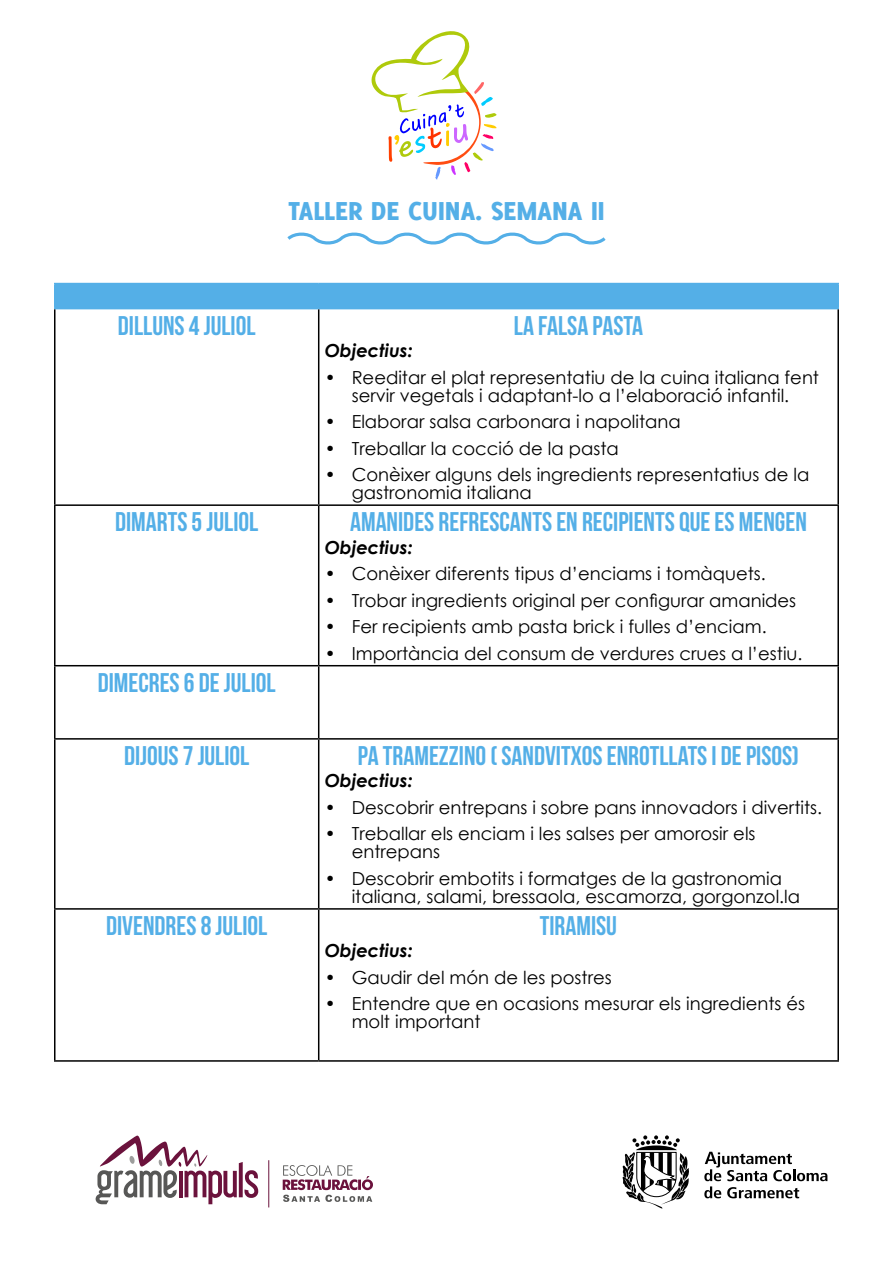
<style>
.page{position:relative;width:893px;height:1263px;background:#fff}
.page>*{position:absolute;margin:0;border:0;box-sizing:border-box;transform-origin:0 0}
.t1{font:800 28.5px "Delicious";color:#54afe7}
.t2{font:27px "Bebas Neue";color:#54afe7}
.t3{font:18px/18px "Century Gothic";color:#000}
.t4{font:italic 700 18px "Century Gothic";color:#000}
</style>
<div class="page">
<svg style="left:371px;top:31px;width:126px;height:149px"></svg>
<hr style="left:268px;top:1160px;width:1px;height:47px;background:#6b123c">
<svg style="left:283px;top:1165px;width:90px;height:37px"></svg>
<svg style="left:96px;top:1135px;width:162px;height:69px"></svg>
<svg style="left:704px;top:1152px;width:123px;height:46px"></svg>
<svg style="left:622px;top:1135px;width:67px;height:74px"></svg>
<svg style="left:287px;top:232px;width:319px;height:13px"></svg>
<hr style="left:54px;top:283px;width:265px;height:1px;background:#54afe7">
<hr style="left:54px;top:284px;width:2px;height:24px;background:#54afe7">
<hr style="left:319px;top:283px;width:520px;height:1px;background:#54afe7">
<div style="left:56px;top:284px;width:781px;height:24px;background:#54afe7"></div>
<hr style="left:837px;top:284px;width:2px;height:24px;background:#54afe7">
<hr style="left:54px;top:308px;width:265px;height:1px;background:#54afe7">
<hr style="left:319px;top:308px;width:520px;height:1px;background:#54afe7">
<hr style="left:54px;top:309px;width:2px;height:195px;background:#000">
<hr style="left:318px;top:309px;width:1px;height:195px;background:#000">
<hr style="left:837px;top:309px;width:2px;height:195px;background:#000">
<hr style="left:54px;top:504px;width:265px;height:2px;background:#000">
<hr style="left:54px;top:506px;width:2px;height:159px;background:#000">
<hr style="left:319px;top:504px;width:520px;height:2px;background:#000">
<hr style="left:318px;top:506px;width:1px;height:159px;background:#000">
<hr style="left:837px;top:506px;width:2px;height:159px;background:#000">
<hr style="left:54px;top:665px;width:265px;height:1px;background:#000">
<hr style="left:54px;top:666px;width:2px;height:72px;background:#000">
<hr style="left:319px;top:665px;width:520px;height:1px;background:#000">
<hr style="left:318px;top:666px;width:1px;height:72px;background:#000">
<hr style="left:837px;top:666px;width:2px;height:72px;background:#000">
<hr style="left:54px;top:738px;width:265px;height:2px;background:#000">
<hr style="left:54px;top:740px;width:2px;height:168px;background:#000">
<hr style="left:319px;top:738px;width:520px;height:2px;background:#000">
<hr style="left:318px;top:740px;width:1px;height:168px;background:#000">
<hr style="left:837px;top:740px;width:2px;height:168px;background:#000">
<hr style="left:54px;top:908px;width:265px;height:2px;background:#000">
<hr style="left:54px;top:910px;width:2px;height:150px;background:#000">
<hr style="left:319px;top:908px;width:520px;height:2px;background:#000">
<hr style="left:318px;top:910px;width:1px;height:150px;background:#000">
<hr style="left:837px;top:910px;width:2px;height:150px;background:#000">
<hr style="left:54px;top:1060px;width:265px;height:2px;background:#000">
<hr style="left:319px;top:1060px;width:520px;height:2px;background:#000">
<h1 class="t1" style="left:288px;top:194px;width:318px">TALLER DE CUINA. SEMANA II</h1>
<h2 class="t2" style="left:118px;top:311px;width:139px">DILLUNS 4 JULIOL</h2>
<h2 class="t2" style="left:514px;top:311px;width:131px">LA FALSA PASTA</h2>
<p class="t4" style="left:325px;top:337px;width:90px">Objectius:</p>
<p class="t3" style="left:325px;top:368px;width:496px;text-align:center">• Reeditar el plat representatiu de la cuina italiana fent servir vegetals i adaptant-lo a l’elaboració infantil.</p>
<p class="t3" style="left:325px;top:412px;width:358px">• Elaborar salsa carbonara i napolitana</p>
<p class="t3" style="left:325px;top:439px;width:296px">• Treballar la cocció de la pasta</p>
<p class="t3" style="left:352px;top:465px;width:459px;text-indent:-27px">• Conèixer alguns dels ingredients representatius de la gastronomia italiana</p>
<h2 class="t2" style="left:115px;top:507px;width:145px">DIMARTS 5 JULIOL</h2>
<h2 class="t2" style="left:350px;top:507px;width:458px">AMANIDES REFRESCANTS EN RECIPIENTS QUE ES MENGEN</h2>
<p class="t4" style="left:325px;top:533px;width:90px">Objectius:</p>
<p class="t3" style="left:325px;top:564px;width:443px">• Conèixer diferents tipus d’enciams i tomàquets.</p>
<p class="t3" style="left:325px;top:591px;width:473px">• Trobar ingredients original per configurar amanides</p>
<p class="t3" style="left:325px;top:617px;width:443px">• Fer recipients amb pasta brick i fulles d’enciam.</p>
<p class="t3" style="left:325px;top:644px;width:479px">• Importància del consum de verdures crues a l’estiu.</p>
<h2 class="t2" style="left:98px;top:668px;width:179px">DIMECRES 6 DE JULIOL</h2>
<h2 class="t2" style="left:124px;top:741px;width:127px">DIJOUS 7 JULIOL</h2>
<h2 class="t2" style="left:358px;top:741px;width:443px">PA TRAMEZZINO ( SANDVITXOS ENROTLLATS I DE PISOS)</h2>
<p class="t4" style="left:325px;top:767px;width:90px">Objectius:</p>
<p class="t3" style="left:325px;top:798px;width:499px">• Descobrir entrepans i sobre pans innovadors i divertits.</p>
<p class="t3" style="left:352px;top:824px;width:405px;text-indent:-27px">• Treballar els enciam i les salses per amorosir els entrepans</p>
<p class="t3" style="left:352px;top:869px;width:450px;text-indent:-27px">• Descobrir embotits i formatges de la gastronomia italiana, salami, bressaola, escamorza, gorgonzol.la</p>
<h2 class="t2" style="left:106px;top:911px;width:163px">DIVENDRES 8 JULIOL</h2>
<h2 class="t2" style="left:540px;top:911px;width:79px">TIRAMISU</h2>
<p class="t4" style="left:325px;top:937px;width:90px">Objectius:</p>
<p class="t3" style="left:325px;top:968px;width:289px">• Gaudir del món de les postres</p>
<p class="t3" style="left:352px;top:995px;width:455px;text-indent:-27px">• Entendre que en ocasions mesurar els ingredients és molt important</p>
</div>
